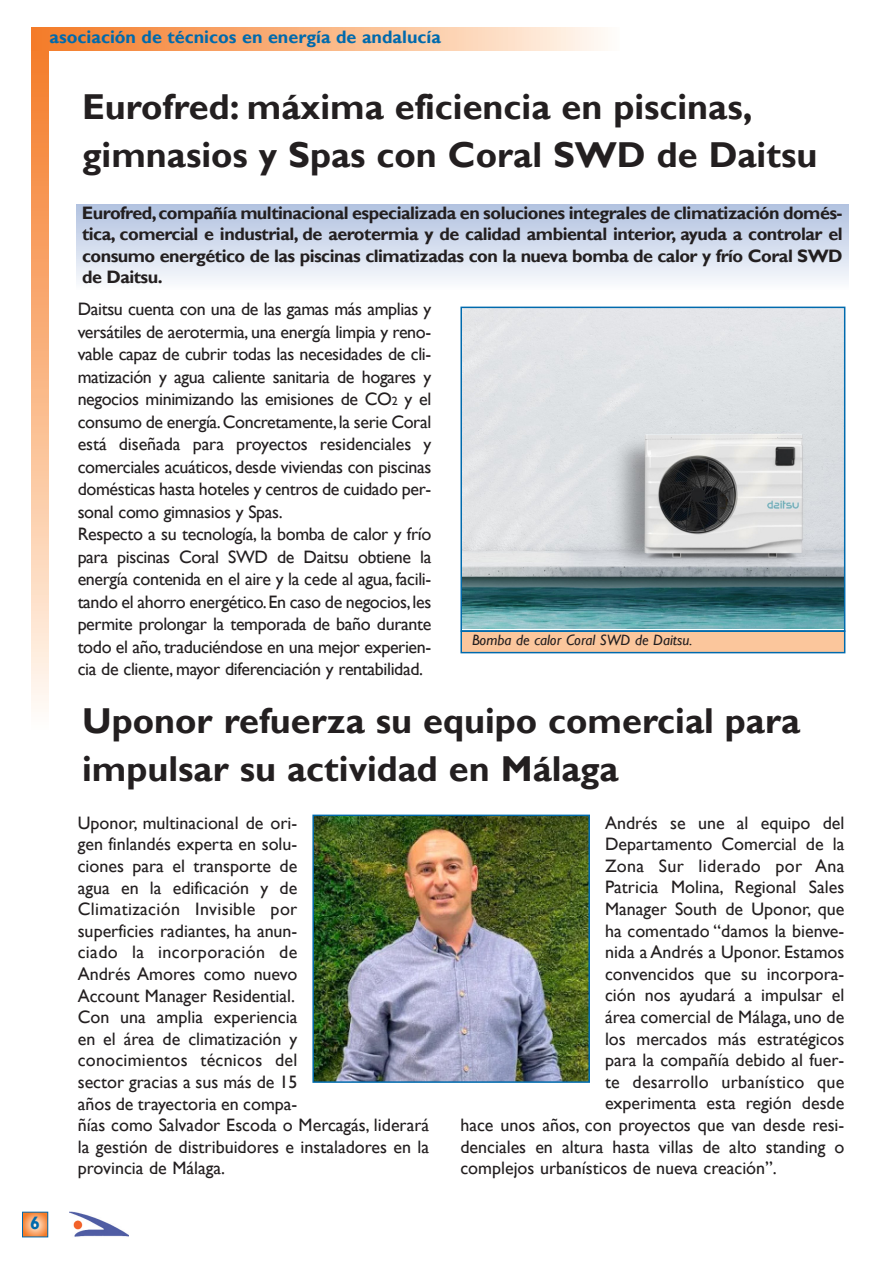
<style>
.page{position:relative;width:884px;height:1263px;background:#fff}
.page>*{position:absolute;margin:0;border:0;box-sizing:border-box;transform-origin:0 0}
.t1{font:700 36px/48px "Gill Sans";color:#231f20}
.t2{font:18px/21.6px "Gill Sans";color:#231f20}
.t3{font:18px/22.5px "Gill Sans";letter-spacing:-.02em;color:#231f20}
.t4{font:700 18px/21.6px "Gill Sans";letter-spacing:-.03em;color:#231f20;text-align:justify}
.t5{font:700 18px "Gill Sans";color:#006aad}
.t6{font:18px "Gill Sans";letter-spacing:.02em;color:#231f20}
.t7{font:italic 15px "Gill Sans";color:#231f20}
.s1{font-size:12px}
</style>
<div class="page">
<svg style="left:24px;top:1213px;width:22px;height:22px"></svg>
<img style="left:69px;top:1211px;width:59px;height:26px">
<div style="left:31px;top:44px;width:17px;height:687px;background:linear-gradient(to bottom,#f47923,#fffbf4)"></div>
<div style="left:31px;top:28px;width:588px;height:23px;background:linear-gradient(to right,#f47822,#fff9f1)"></div>
<div style="left:76px;top:204px;width:772px;height:85px;background:linear-gradient(to bottom,#b0c1e0,#fafcfd)"></div>
<img style="left:463px;top:310px;width:379px;height:319px">
<div style="left:460px;top:307px;width:385px;height:325px;border:2px solid #006aad"></div>
<div style="left:462px;top:632px;width:382px;height:20px;background:#fbc69c"></div>
<div style="left:460px;top:630px;width:385px;height:23px;border:2px solid #006aad"></div>
<img style="left:315px;top:817px;width:272px;height:263px">
<div style="left:312px;top:814px;width:278px;height:269px;border:2px solid #006aad"></div>
<p class="t5" style="left:50px;top:27px;width:393px">asociación de técnicos en energía de andalucía</p>
<p class="t5" style="left:30px;top:1212px;width:11px">6</p>
<h1 class="t1" style="left:82px;top:82px;width:736px">Eurofred: máxima eficiencia en piscinas, gimnasios y Spas con Coral SWD de Daitsu</h1>
<p class="t4" style="left:82px;top:202px;width:762px">Eurofred,compañía multinacional especializada en soluciones integrales de climatización domés&shy;tica, comercial e industrial, de aerotermia y de calidad ambiental interior, ayuda a controlar el consumo energético de las piscinas climatizadas con la nueva bomba de calor y frío Coral SWD de Daitsu.</p>
<p class="t3" style="left:78px;top:298px;width:355px">Daitsu cuenta con una de las gamas más amplias y versátiles de aerotermia, una energía limpia y reno&shy;vable capaz de cubrir todas las necesidades de cli&shy;matización y agua caliente sanitaria de hogares y negocios minimizando las emisiones de CO<span class="s1">2</span> y el consumo de energía.Concretamente,la serie Coral está diseñada para proyectos residenciales y comerciales acuáticos, desde viviendas con piscinas domésticas hasta hoteles y centros de cuidado per&shy;sonal como gimnasios y Spas.<br>Respecto a su tecnología, la bomba de calor y frío para piscinas Coral SWD de Daitsu obtiene la energía contenida en el aire y la cede al agua, facili&shy;tando el ahorro energético.En caso de negocios,les permite prolongar la temporada de baño durante todo el año, traduciéndose en una mejor experien&shy;cia de cliente, mayor diferenciación y rentabilidad.</p>
<p class="t7" style="left:472px;top:631px;width:222px">Bomba de calor Coral SWD de Daitsu.</p>
<h1 class="t1" style="left:82px;top:696px;width:719px">Uponor refuerza su equipo comercial para impulsar su actividad en Málaga</h1>
<p class="t2" style="left:78px;top:811px;width:353px">Uponor, multinacional de ori-<br>gen finlandés experta en solu-<br>ciones para el transporte de<br>agua en la edificación y de<br>Climatización Invisible por<br>superficies radiantes, ha anun-<br>ciado la incorporación de<br>Andrés Amores como nuevo<br>Account Manager Residential.<br>Con una amplia experiencia<br>en el área de climatización y<br>conocimientos técnicos del<br>sector gracias a sus más de 15<br>años de trayectoria en compa-<br>ñías como Salvador Escoda o Mercagás, liderará la gestión de distribuidores e instaladores en la provincia de Málaga.</p>
<p class="t2" style="left:605px;top:811px;width:241px">Andrés se une al equipo del</p>
<p class="t2" style="left:605px;top:833px;width:241px">Departamento Comercial de la</p>
<p class="t6" style="left:605px;top:855px;width:241px">Zona Sur liderado por Ana</p>
<p class="t2" style="left:605px;top:876px;width:241px">Patricia Molina, Regional Sales</p>
<p class="t2" style="left:605px;top:898px;width:241px">Manager South de Uponor, que</p>
<p class="t2" style="left:605px;top:919px;width:241px">ha comentado “damos la bienve-</p>
<p class="t2" style="left:605px;top:941px;width:241px">nida a Andrés a Uponor. Estamos</p>
<p class="t2" style="left:605px;top:962px;width:241px">convencidos que su incorpora-</p>
<p class="t2" style="left:605px;top:984px;width:241px">ción nos ayudará a impulsar el</p>
<p class="t2" style="left:605px;top:1006px;width:241px">área comercial de Málaga, uno de</p>
<p class="t2" style="left:605px;top:1027px;width:241px">los mercados más estratégicos</p>
<p class="t2" style="left:605px;top:1049px;width:241px">para la compañía debido al fuer-</p>
<p class="t2" style="left:605px;top:1070px;width:241px">te desarrollo urbanístico que</p>
<p class="t2" style="left:605px;top:1092px;width:241px">experimenta esta región desde</p>
<p class="t2" style="left:460px;top:1114px;width:385px">hace unos años, con proyectos que van desde resi-</p>
<p class="t2" style="left:460px;top:1135px;width:385px">denciales en altura hasta villas de alto standing o</p>
<p class="t2" style="left:460px;top:1157px;width:318px">complejos urbanísticos de nueva creación”.</p>
</div>
